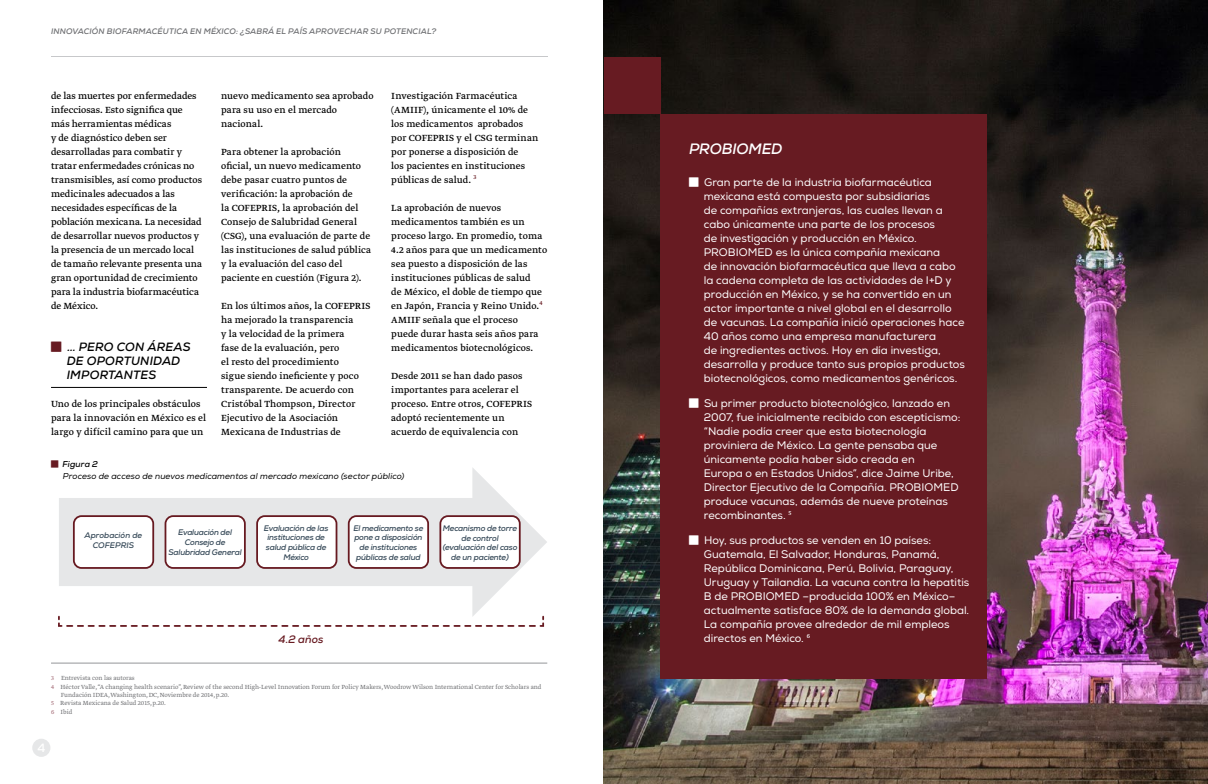
<style>
.page{position:relative;width:1208px;height:784px;background:#fff}
.page>*{position:absolute;margin:0;border:0;box-sizing:border-box;transform-origin:0 0}
.t1{font:italic 700 15px "Nexa";letter-spacing:-.015em;color:#fff}
.t2{font:italic 700 12px/14px "Nexa";letter-spacing:.01em;color:#000}
.t3{font:700 12px "Nexa";color:#fff}
.t4{font:11px/14px "Nexa";color:#fff}
.t5{font:italic 700 10.8px "Nexa";color:#671a21}
.t6{font:10.5px/14px "Greta Text Pro";letter-spacing:.005em;color:#000}
.t7{font:italic 8.5px "Nexa";letter-spacing:.01em;color:#000}
.t8{font:italic 700 8.5px "Nexa";letter-spacing:.01em;color:#000}
.t9{font:italic 700 8.1px/9.7px "Nexa";letter-spacing:-.025em;color:#364958;text-align:center}
.t10{font:italic 700 8.1px/9.7px "Nexa";color:#364958;text-align:center}
.t11{font:italic 700 8px "Nexa";letter-spacing:.015em;color:#6d6e71}
.t12{font:300 7px "Greta Text Pro";color:#6d6e71}
.s1{color:#a16672}
</style>
<div class="page">
<div style="left:32px;top:739px;width:18px;height:18px;background:#e6e7e8;border-radius:50%"></div>
<hr style="left:51px;top:56px;width:496px;height:1px;background:#c7c8ca">
<hr style="left:51px;top:387px;width:156px;height:1px;background:#000">
<img style="left:604px;top:0;width:604px;height:784px">
<div style="left:660px;top:114px;width:326px;height:564px;background:#671b22"></div>
<div style="left:604px;top:57px;width:56px;height:56px;background:#671b22"></div>
<hr style="left:51px;top:663px;width:496px;height:1px;background:#939598">
<svg style="left:58px;top:468px;width:489px;height:159px"></svg>
<p class="t11" style="left:51px;top:26px;width:387px">INNOVACIÓN BIOFARMACÉUTICA EN MÉXICO: ¿SABRÁ EL PAÍS APROVECHAR SU POTENCIAL?</p>
<p class="t6" style="left:51px;top:89px;width:153px">de las muertes por enfermedades infecciosas. Esto significa que más herramientas médicas<br>y de diagnóstico deben ser desarrolladas para combatir y tratar enfermedades crónicas no transmisibles, así como productos medicinales adecuados a las necesidades específicas de la población mexicana. La necesidad de desarrollar nuevos productos y la presencia de un mercado local de tamaño relevante presenta una gran oportunidad de crecimiento para la industria biofarmacéutica de México.</p>
<p class="t2" style="left:67px;top:340px;width:125px">… PERO CON ÁREAS<br>DE OPORTUNIDAD<br>IMPORTANTES</p>
<p class="t6" style="left:51px;top:397px;width:157px">Uno de los principales obstáculos para la innovación en México es el largo y difícil camino para que un</p>
<p class="t6" style="left:221px;top:89px;width:154px">nuevo medicamento sea aprobado para su uso en el mercado nacional.</p>
<p class="t6" style="left:221px;top:145px;width:151px">Para obtener la aprobación oficial, un nuevo medicamento debe pasar cuatro puntos de verificación: la aprobación de<br>la COFEPRIS, la aprobación del<br>Consejo de Salubridad General (CSG), una evaluación de parte de las instituciones de salud pública y la evaluación del caso del paciente en cuestión (Figura 2).</p>
<p class="t6" style="left:221px;top:299px;width:151px">En los últimos años, la COFEPRIS ha mejorado la transparencia<br>y la velocidad de la primera<br>fase de la evaluación, pero<br>el resto del procedimiento<br>sigue siendo ineficiente y poco transparente. De acuerdo con<br>Cristóbal Thompson, Director<br>Ejecutivo de la Asociación<br>Mexicana de Industrias de</p>
<p class="t6" style="left:391px;top:89px;width:149px">Investigación Farmacéutica (AMIIF), únicamente el 10% de los medicamentos aprobados por COFEPRIS y el CSG terminan por ponerse a disposición de<br>los pacientes en instituciones públicas de salud. <sup>3</sup></p>
<p class="t6" style="left:391px;top:201px;width:157px">La aprobación de nuevos medicamentos también es un proceso largo. En promedio, toma<br>4.2 años para que un medicamento sea puesto a disposición de las instituciones públicas de salud<br>de México, el doble de tiempo que en Japón, Francia y Reino Unido.<sup>4<br></sup>AMIIF señala que el proceso puede durar hasta seis años para medicamentos biotecnológicos.</p>
<p class="t6" style="left:391px;top:369px;width:142px">Desde 2011 se han dado pasos importantes para acelerar el proceso. Entre otros, COFEPRIS adoptó recientemente un acuerdo de equivalencia con</p>
<p class="t8" style="left:63px;top:458px;width:37px">Figura 2</p>
<p class="t7" style="left:63px;top:470px;width:343px">Proceso de acceso de nuevos medicamentos al mercado mexicano (sector público)</p>
<p class="t10" style="left:85px;top:530px;width:59px">Aprobación de<br>COFEPRIS</p>
<p class="t9" style="left:169px;top:527px;width:75px">Evaluación del<br>Consejo de<br>Salubridad General</p>
<p class="t9" style="left:264px;top:523px;width:66px">Evaluación de las instituciones de salud pública de<br>México</p>
<p class="t9" style="left:353px;top:523px;width:72px">El medicamento se pone a disposición de instituciones públicas de salud</p>
<p class="t9" style="left:443px;top:523px;width:76px">Mecanismo de torre de control (evaluación del caso de un paciente)</p>
<p class="t5" style="left:278px;top:632px;width:46px">4.2 años</p>
<p class="t12" style="left:51px;top:674px;width:85px"><span class="s1">3</span> Entrevista con las autoras</p>
<p class="t12" style="left:51px;top:682px;width:492px"><span class="s1">4</span> Héctor Valle, “A changing health scenario”, Review of the second High-Level Innovation Forum for Policy Makers, Woodrow Wilson International Center for Scholars and</p>
<p class="t12" style="left:61px;top:690px;width:170px">Fundación IDEA, Washington, DC, Noviembre de 2014, p.20.</p>
<p class="t12" style="left:51px;top:699px;width:116px"><span class="s1">5</span> Revista Mexicana de Salud 2015, p.20.</p>
<p class="t12" style="left:51px;top:707px;width:23px"><span class="s1">6</span> Ibid</p>
<p class="t3" style="left:37px;top:740px;width:9px">4</p>
<h1 class="t1" style="left:689px;top:139px;width:95px">PROBIOMED</h1>
<p class="t4" style="left:704px;top:175px;width:263px">Gran parte de la industria biofarmacéutica mexicana está compuesta por subsidiarias<br>de compañías extranjeras, las cuales llevan a cabo únicamente una parte de los procesos<br>de investigación y producción en México.<br>PROBIOMED es la única compañía mexicana<br>de innovación biofarmacéutica que lleva a cabo la cadena completa de las actividades de I+D y producción en México, y se ha convertido en un actor importante a nivel global en el desarrollo de vacunas. La compañía inició operaciones hace 40 años como una empresa manufacturera<br>de ingredientes activos. Hoy en día investiga, desarrolla y produce tanto sus propios productos biotecnológicos, como medicamentos genéricos.</p>
<p class="t4" style="left:704px;top:396px;width:258px">Su primer producto biotecnológico, lanzado en 2007, fue inicialmente recibido con escepticismo: “Nadie podía creer que esta biotecnología proviniera de México. La gente pensaba que únicamente podía haber sido creada en<br>Europa o en Estados Unidos”, dice Jaime Uribe, Director Ejecutivo de la Compañía. PROBIOMED produce vacunas, además de nueve proteínas recombinantes. <sup>5</sup></p>
<p class="t4" style="left:704px;top:534px;width:267px">Hoy, sus productos se venden en 10 países:<br>Guatemala, El Salvador, Honduras, Panamá, República Dominicana, Perú, Bolivia, Paraguay, Uruguay y Tailandia. La vacuna contra la hepatitis B de PROBIOMED –producida 100% en México– actualmente satisface 80% de la demanda global.<br>La compañía provee alrededor de mil empleos directos en México. <sup>6</sup></p>
</div>
